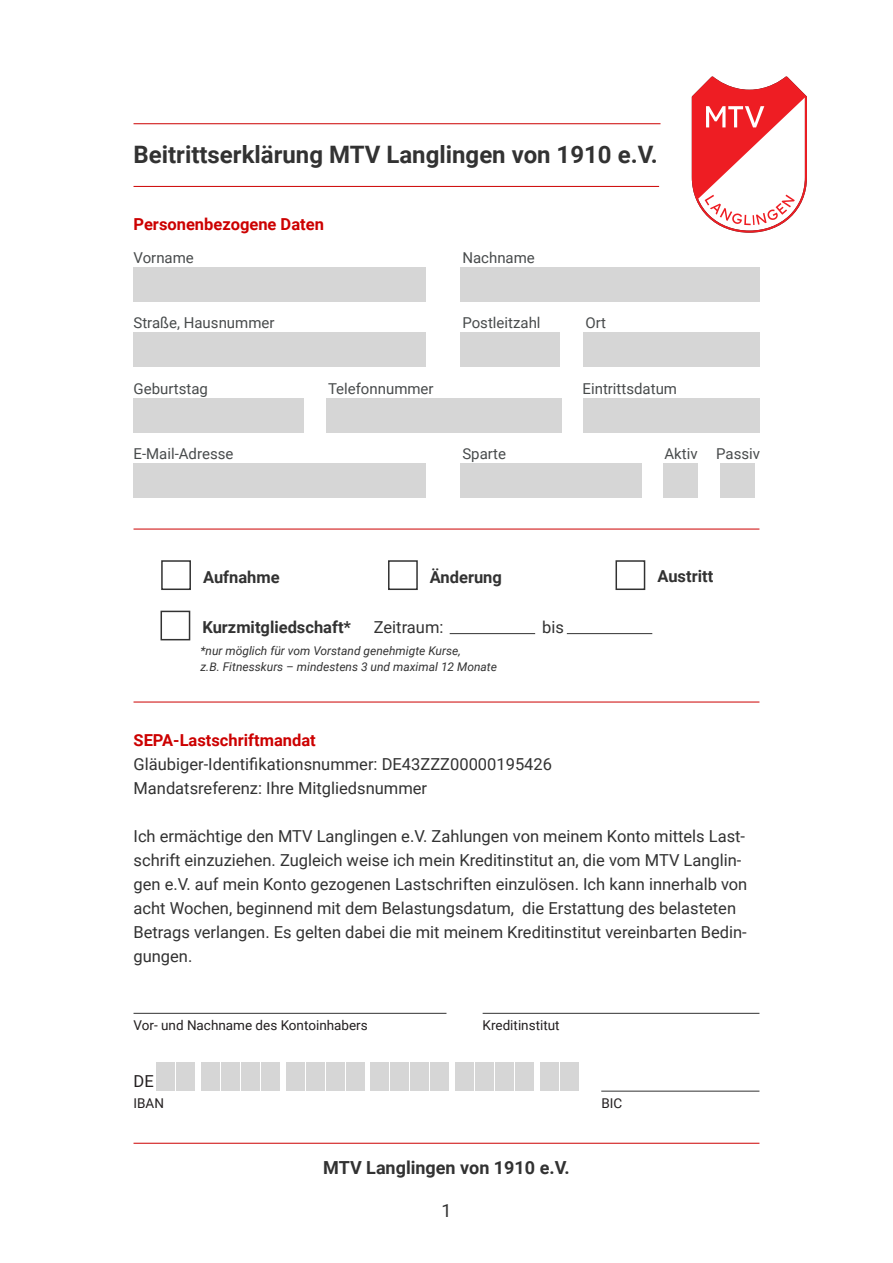
<style>
.page{position:relative;width:893px;height:1263px;background:#fff}
.page>*{position:absolute;margin:0;border:0;box-sizing:border-box;transform-origin:0 0}
.t1{font:700 24px "Roboto";color:#323232}
.t2{font:700 18px "Roboto";color:#323232}
.t3{font:18px "Roboto";color:#323232}
.t4{font:16.5px/24px "Roboto";color:#323232}
.t5{font:700 16.5px "Roboto";color:#c00}
.t6{font:700 16.5px "Roboto";color:#323232}
.t7{font:16.5px "Roboto";color:#231f20}
.t8{font:15px "Roboto";color:#484b4c}
.t9{font:13.5px "Roboto";color:#231f20}
.t10{font:italic 12px/16.5px "Roboto";color:#323232}
</style>
<div class="page">
<svg style="left:692px;top:77px;width:115px;height:156px"></svg>
<hr style="left:134px;top:123px;width:526px;height:1px;background:#c00">
<hr style="left:134px;top:186px;width:525px;height:1px;background:#c00">
<hr style="left:134px;top:529px;width:625px;height:1px;background:#c00">
<hr style="left:134px;top:702px;width:625px;height:1px;background:#c00">
<div style="left:134px;top:267px;width:292px;height:35px;background:#d6d6d6"></div>
<div style="left:134px;top:333px;width:292px;height:34px;background:#d6d6d6"></div>
<div style="left:134px;top:398px;width:170px;height:34px;background:#d6d6d6"></div>
<div style="left:134px;top:463px;width:292px;height:34px;background:#d6d6d6"></div>
<div style="left:583px;top:398px;width:176px;height:34px;background:#d6d6d6"></div>
<div style="left:326px;top:398px;width:235px;height:34px;background:#d6d6d6"></div>
<div style="left:460px;top:463px;width:182px;height:34px;background:#d6d6d6"></div>
<div style="left:663px;top:463px;width:35px;height:34px;background:#d6d6d6"></div>
<div style="left:460px;top:333px;width:99px;height:34px;background:#d6d6d6"></div>
<div style="left:583px;top:333px;width:176px;height:34px;background:#d6d6d6"></div>
<div style="left:460px;top:267px;width:299px;height:35px;background:#d6d6d6"></div>
<div style="left:720px;top:463px;width:35px;height:34px;background:#d6d6d6"></div>
<div style="left:161px;top:560px;width:30px;height:30px;border:2px solid #323232"></div>
<div style="left:388px;top:560px;width:30px;height:30px;border:2px solid #323232"></div>
<div style="left:615px;top:560px;width:30px;height:30px;border:2px solid #323232"></div>
<div style="left:161px;top:611px;width:29px;height:29px;border:2px solid #323232"></div>
<hr style="left:450px;top:633px;width:85px;height:1px;background:#323232">
<hr style="left:134px;top:1013px;width:312px;height:1px;background:#323232">
<hr style="left:601px;top:1091px;width:158px;height:1px;background:#323232">
<hr style="left:483px;top:1013px;width:276px;height:1px;background:#323232">
<hr style="left:567px;top:633px;width:85px;height:1px;background:#323232">
<div style="left:156px;top:1062px;width:19px;height:29px;background:#d6d6d6"></div>
<div style="left:495px;top:1062px;width:19px;height:29px;background:#d6d6d6"></div>
<div style="left:326px;top:1062px;width:18px;height:29px;background:#d6d6d6"></div>
<div style="left:241px;top:1062px;width:19px;height:29px;background:#d6d6d6"></div>
<div style="left:411px;top:1062px;width:18px;height:29px;background:#d6d6d6"></div>
<div style="left:201px;top:1062px;width:19px;height:29px;background:#d6d6d6"></div>
<div style="left:540px;top:1062px;width:19px;height:29px;background:#d6d6d6"></div>
<div style="left:371px;top:1062px;width:18px;height:29px;background:#d6d6d6"></div>
<div style="left:286px;top:1062px;width:18px;height:29px;background:#d6d6d6"></div>
<div style="left:455px;top:1062px;width:19px;height:29px;background:#d6d6d6"></div>
<div style="left:221px;top:1062px;width:19px;height:29px;background:#d6d6d6"></div>
<div style="left:560px;top:1062px;width:19px;height:29px;background:#d6d6d6"></div>
<div style="left:391px;top:1062px;width:18px;height:29px;background:#d6d6d6"></div>
<div style="left:306px;top:1062px;width:18px;height:29px;background:#d6d6d6"></div>
<div style="left:475px;top:1062px;width:19px;height:29px;background:#d6d6d6"></div>
<div style="left:176px;top:1062px;width:19px;height:29px;background:#d6d6d6"></div>
<div style="left:515px;top:1062px;width:19px;height:29px;background:#d6d6d6"></div>
<div style="left:346px;top:1062px;width:18px;height:29px;background:#d6d6d6"></div>
<div style="left:261px;top:1062px;width:19px;height:29px;background:#d6d6d6"></div>
<div style="left:431px;top:1062px;width:18px;height:29px;background:#d6d6d6"></div>
<hr style="left:134px;top:1143px;width:625px;height:1px;background:#c00">
<h1 class="t1" style="left:134px;top:137px;width:526px">Beitrittserklärung MTV Langlingen von 1910 e.V.</h1>
<p class="t5" style="left:134px;top:213px;width:192px">Personenbezogene Daten</p>
<p class="t8" style="left:134px;top:247px;width:62px">Vorname</p>
<p class="t8" style="left:134px;top:312px;width:142px">Straße, Hausnummer</p>
<p class="t8" style="left:462px;top:247px;width:74px">Nachname</p>
<p class="t8" style="left:462px;top:313px;width:80px">Postleitzahl</p>
<p class="t8" style="left:585px;top:313px;width:22px">Ort</p>
<p class="t8" style="left:134px;top:378px;width:76px">Geburtstag</p>
<p class="t8" style="left:134px;top:443px;width:101px">E-Mail-Adresse</p>
<p class="t8" style="left:328px;top:378px;width:107px">Telefonnummer</p>
<p class="t8" style="left:583px;top:378px;width:96px">Eintrittsdatum</p>
<p class="t8" style="left:462px;top:443px;width:45px">Sparte</p>
<p class="t8" style="left:664px;top:443px;width:35px">Aktiv</p>
<p class="t8" style="left:716px;top:443px;width:45px">Passiv</p>
<p class="t6" style="left:203px;top:565px;width:78px">Aufnahme</p>
<p class="t6" style="left:430px;top:565px;width:74px">Änderung</p>
<p class="t6" style="left:657px;top:565px;width:57px">Austritt</p>
<p class="t6" style="left:202px;top:615px;width:150px">Kurzmitgliedschaft*</p>
<p class="t4" style="left:374px;top:614px;width:71px">Zeitraum:</p>
<p class="t4" style="left:542px;top:614px;width:23px">bis</p>
<p class="t10" style="left:200px;top:641px;width:298px">*nur möglich für vom Vorstand genehmigte Kurse,<br>z.B. Fitnesskurs – mindestens 3 und maximal 12 Monate</p>
<p class="t5" style="left:134px;top:728px;width:184px">SEPA-Lastschriftmandat</p>
<p class="t4" style="left:134px;top:751px;width:420px">Gläubiger-Identifikationsnummer: DE43ZZZ00000195426<br>Mandatsreferenz: Ihre Mitgliedsnummer</p>
<p class="t4" style="left:134px;top:823px;width:615px">Ich ermächtige den MTV Langlingen e.V. Zahlungen von meinem Konto mittels Last&shy;schrift einzuziehen. Zugleich weise ich mein Kreditinstitut an, die vom MTV Langlin&shy;gen e.V. auf mein Konto gezogenen Lastschriften einzulösen. Ich kann innerhalb von acht Wochen, beginnend mit dem Belastungsdatum, die Erstattung des belasteten Betrags verlangen. Es gelten dabei die mit meinem Kreditinstitut vereinbarten Bedin&shy;gungen.</p>
<p class="t9" style="left:134px;top:1016px;width:236px">Vor- und Nachname des Kontoinhabers</p>
<p class="t7" style="left:134px;top:1069px;width:22px">DE</p>
<p class="t9" style="left:483px;top:1016px;width:79px">Kreditinstitut</p>
<p class="t9" style="left:134px;top:1094px;width:32px">IBAN</p>
<p class="t9" style="left:602px;top:1094px;width:22px">BIC</p>
<p class="t2" style="left:323px;top:1155px;width:248px">MTV Langlingen von 1910 e.V.</p>
<p class="t3" style="left:441px;top:1198px;width:12px">1</p>
</div>
